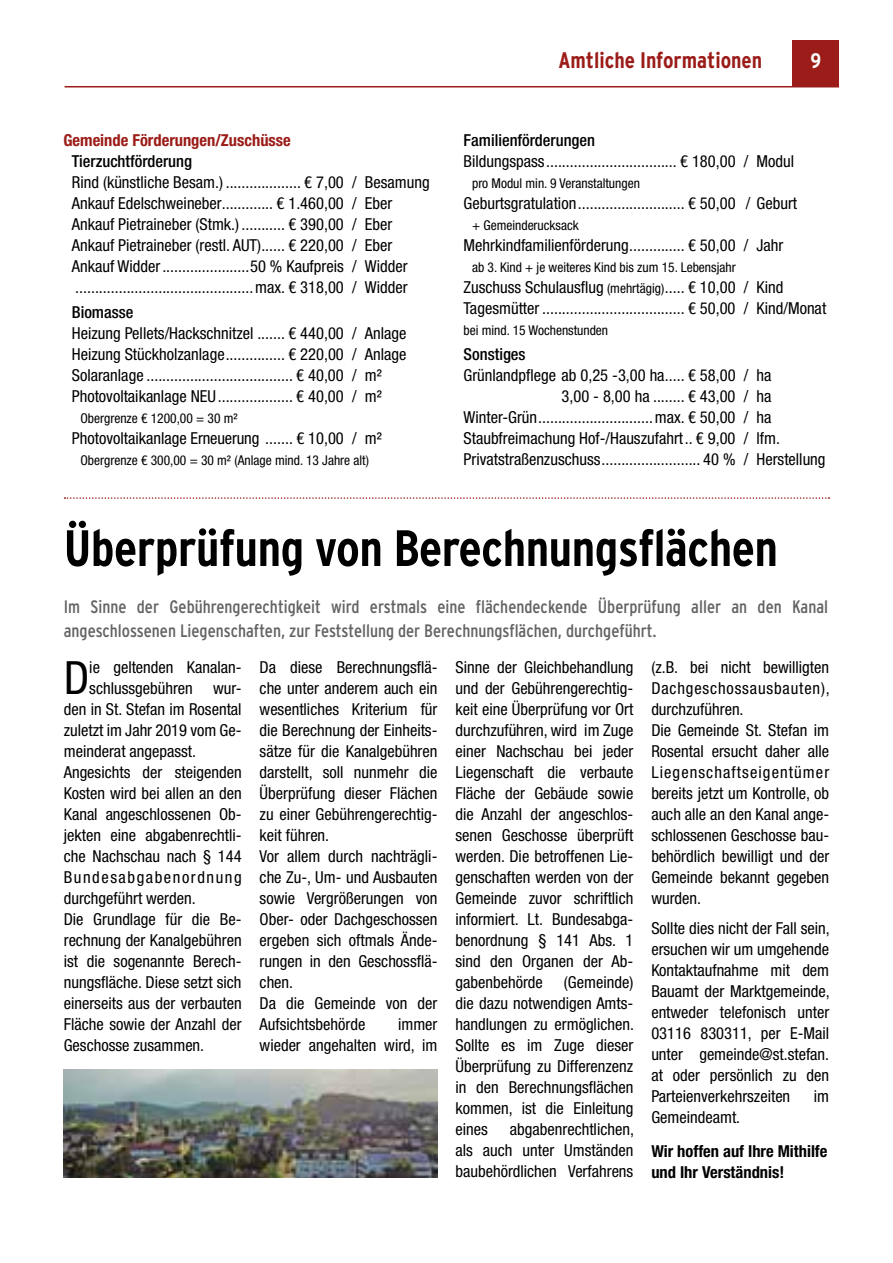
<style>
.page{position:relative;width:893px;height:1263px;background:#fff}
.page>*{position:absolute;margin:0;border:0;box-sizing:border-box;transform-origin:0 0}
.t1{font:700 51px "Interstate Condensed";letter-spacing:-.01em;color:#000}
.t2{font:condensed 45.9px "Helvetica Neue LT Std";color:#000}
.t3{font:700 22.5px "Interstate Condensed";color:#9b1c18}
.t4{font:700 21px "Interstate Condensed";color:#fff}
.t5{font:18px/24px "Interstate Condensed";color:#646363}
.t6{font:condensed 16.5px/21px "Helvetica Neue LT Std";color:#000}
.t7{font:500 condensed 16.5px "Helvetica Neue LT Std";color:#000}
.t8{font:700 condensed 16.5px/21px "Helvetica Neue LT Std";color:#000}
.t9{font:700 condensed 16.5px "Helvetica Neue LT Std";color:#9b1c18}
.t10{font:condensed 16.5px "Helvetica Neue LT Std";letter-spacing:.095em;color:#000}
.t11{font:condensed 13.5px "Helvetica Neue LT Std";color:#000}
.s1{font-size:13.5px}
</style>
<div class="page">
<div style="left:793px;top:40px;width:46px;height:47px;background:#9b1c18"></div>
<hr style="left:65px;top:86px;width:774px;height:1px;background:#9b1c18">
<svg style="left:65px;top:497px;width:764px;height:2px"></svg>
<img style="left:64px;top:1069px;width:374px;height:109px">
<p class="t9" style="left:63px;top:130px;width:229px">Gemeinde Förderungen/Zuschüsse</p>
<p class="t7" style="left:72px;top:151px;width:122px">Tierzuchtförderung</p>
<p class="t6" style="left:72px;top:171px;width:359px">Rind (künstliche Besam.) ................... € 7,00 / Besamung Ankauf Edelschweineber............. € 1.460,00 / Eber Ankauf Pietraineber (Stmk.) ........... € 390,00 / Eber Ankauf Pietraineber (restl. AUT)...... € 220,00 / Eber Ankauf Widder......................50 % Kaufpreis / Widder .............................................max. € 318,00 / Widder</p>
<p class="t7" style="left:72px;top:302px;width:63px">Biomasse</p>
<p class="t6" style="left:72px;top:323px;width:336px">Heizung Pellets/Hackschnitzel ....... € 440,00 / Anlage Heizung Stückholzanlage............... € 220,00 / Anlage Solaranlage ..................................... € 40,00 / m²<br>Photovoltaikanlage NEU................... € 40,00 / m²</p>
<p class="t11" style="left:80px;top:410px;width:159px">Obergrenze € 1200,00 = 30 m²</p>
<p class="t6" style="left:72px;top:428px;width:312px">Photovoltaikanlage Erneuerung ....... € 10,00 / m²</p>
<p class="t11" style="left:80px;top:452px;width:290px">Obergrenze € 300,00 = 30 m² (Anlage mind. 13 Jahre alt)</p>
<h3 class="t3" style="left:558px;top:47px;width:205px">Amtliche Informationen</h3>
<p class="t4" style="left:810px;top:49px;width:12px">9</p>
<p class="t7" style="left:464px;top:130px;width:133px">Familienförderungen</p>
<p class="t6" style="left:464px;top:150px;width:332px">Bildungspass................................. € 180,00 / Modul</p>
<p class="t11" style="left:472px;top:175px;width:169px">pro Modul min. 9 Veranstaltungen</p>
<p class="t6" style="left:464px;top:192px;width:335px">Geburtsgratulation........................... € 50,00 / Geburt</p>
<p class="t11" style="left:472px;top:217px;width:108px">+ Gemeinderucksack</p>
<p class="t6" style="left:464px;top:234px;width:321px">Mehrkindfamilienförderung.............. € 50,00 / Jahr</p>
<p class="t11" style="left:472px;top:259px;width:265px">ab 3. Kind + je weiteres Kind bis zum 15. Lebensjahr</p>
<p class="t6" style="left:464px;top:276px;width:364px">Zuschuss Schulausflug <span class="s1">(mehrtägig)</span>..... € 10,00 / Kind<br>Tagesmütter .................................... € 50,00 / Kind/Monat</p>
<p class="t11" style="left:464px;top:322px;width:146px">bei mind. 15 Wochenstunden</p>
<p class="t7" style="left:464px;top:344px;width:64px">Sonstiges</p>
<p class="t6" style="left:464px;top:365px;width:309px">Grünlandpflege ab 0,25 -3,00 ha..... € 58,00 / ha</p>
<p class="t6" style="left:562px;top:386px;width:211px">3,00 - 8,00 ha ........ € 43,00 / ha</p>
<p class="t6" style="left:464px;top:407px;width:309px">Winter-Grün.............................max. € 50,00 / ha</p>
<p class="t6" style="left:463px;top:428px;width:318px">Staubfreimachung Hof-/Hauszufahrt.. € 9,00 / lfm.</p>
<p class="t6" style="left:463px;top:449px;width:364px">Privatstraßenzuschuss......................... 40 % / Herstellung</p>
<h1 class="t1" style="left:64px;top:520px;width:716px">Überprüfung von Berechnungsflächen</h1>
<p class="t5" style="left:64px;top:594px;width:766px">Im Sinne der Gebührengerechtigkeit wird erstmals eine flächendeckende Überprüfung aller an den Kanal angeschlossenen Liegenschaften, zur Feststellung der Berechnungsflächen, durchgeführt.</p>
<h2 class="t2" style="left:64px;top:651px;width:27px">D</h2>
<p class="t6" style="left:89px;top:657px;width:154px">ie geltenden Kanalan-</p>
<p class="t6" style="left:89px;top:678px;width:154px">schlussgebühren wur-</p>
<p class="t6" style="left:64px;top:699px;width:179px">den in St. Stefan im Rosental</p>
<p class="t6" style="left:64px;top:720px;width:179px">zuletzt im Jahr 2019 vom Ge-</p>
<p class="t6" style="left:64px;top:741px;width:134px">meinderat angepasst.</p>
<p class="t6" style="left:64px;top:762px;width:179px">Angesichts der steigenden</p>
<p class="t6" style="left:64px;top:783px;width:179px">Kosten wird bei allen an den</p>
<p class="t6" style="left:64px;top:804px;width:179px">Kanal angeschlossenen Ob-</p>
<p class="t6" style="left:64px;top:825px;width:179px">jekten eine abgabenrechtli-</p>
<p class="t6" style="left:64px;top:846px;width:179px">che Nachschau nach § 144</p>
<p class="t10" style="left:64px;top:868px;width:179px">Bundesabgabenordnung</p>
<p class="t6" style="left:64px;top:888px;width:133px">durchgeführt werden.</p>
<p class="t6" style="left:64px;top:909px;width:179px">Die Grundlage für die Be-</p>
<p class="t6" style="left:64px;top:930px;width:179px">rechnung der Kanalgebühren</p>
<p class="t6" style="left:64px;top:951px;width:179px">ist die sogenannte Berech-</p>
<p class="t6" style="left:64px;top:972px;width:179px">nungsfläche. Diese setzt sich</p>
<p class="t6" style="left:64px;top:993px;width:179px">einerseits aus der verbauten</p>
<p class="t6" style="left:64px;top:1014px;width:179px">Fläche sowie der Anzahl der</p>
<p class="t6" style="left:64px;top:1035px;width:142px">Geschosse zusammen.</p>
<p class="t6" style="left:260px;top:657px;width:179px">Da diese Berechnungsflä&shy;che unter anderem auch ein wesentliches Kriterium für die Berechnung der Einheits&shy;sätze für die Kanalgebühren darstellt, soll nunmehr die<br>Überprüfung dieser Flächen zu einer Gebührengerechtig&shy;keit führen.<br>Vor allem durch nachträgli&shy;che Zu-, Um- und Ausbauten sowie Vergrößerungen von<br>Ober- oder Dachgeschossen ergeben sich oftmals Ände&shy;rungen in den Geschossflä&shy;chen.<br>Da die Gemeinde von der<br>Aufsichtsbehörde</p>
<p class="t6" style="left:260px;top:1014px;width:179px;text-align:right">immer<br>wieder angehalten wird, im</p>
<p class="t6" style="left:455px;top:657px;width:179px;text-align:justify">Sinne der Gleichbehandlung und der Gebührengerechtig&shy;keit eine Überprüfung vor Ort durchzuführen, wird im Zuge einer Nachschau bei jeder Liegenschaft die verbaute Fläche der Gebäude sowie die Anzahl der angeschlos&shy;senen Geschosse überprüft werden. Die betroffenen Lie&shy;genschaften werden von der Gemeinde zuvor schriftlich informiert. Lt. Bundesabga&shy;benordnung § 141 Abs. 1 sind den Organen der Ab&shy;gabenbehörde</p>
<p class="t6" style="left:455px;top:972px;width:180px;text-align:justify;text-indent:108px">(Gemeinde) die dazu notwendigen Amts&shy;handlungen zu ermöglichen.<br>Sollte es im Zuge dieser Überprüfung zu Differenzenz in den Berechnungsflächen kommen, ist die Einleitung eines</p>
<p class="t6" style="left:455px;top:1119px;width:180px;text-align:justify;text-indent:54px">abgabenrechtlichen, als auch unter Umständen baubehördlichen Verfahrens</p>
<p class="t6" style="left:651px;top:657px;width:180px">(z.B. bei nicht bewilligten<br>Dachgeschossausbauten), durchzuführen.<br>Die Gemeinde St. Stefan im<br>Rosental ersucht daher alle<br>Liegenschaftseigentümer bereits jetzt um Kontrolle, ob auch alle an den Kanal ange&shy;schlossenen Geschosse bau&shy;behördlich bewilligt und der<br>Gemeinde bekannt gegeben wurden.</p>
<p class="t6" style="left:651px;top:917px;width:180px;text-align:justify">Sollte dies nicht der Fall sein, ersuchen wir um umgehende Kontaktaufnahme mit dem Bauamt der Marktgemeinde, entweder telefonisch unter 03116 830311, per E-Mail unter gemeinde@st.stefan. at oder persönlich zu den Parteienverkehrszeiten</p>
<p class="t6" style="left:814px;top:1085px;width:17px">im</p>
<p class="t6" style="left:651px;top:1106px;width:90px">Gemeindeamt.</p>
<p class="t8" style="left:651px;top:1140px;width:178px">Wir hoffen auf Ihre Mithilfe und Ihr Verständnis!</p>
</div>
